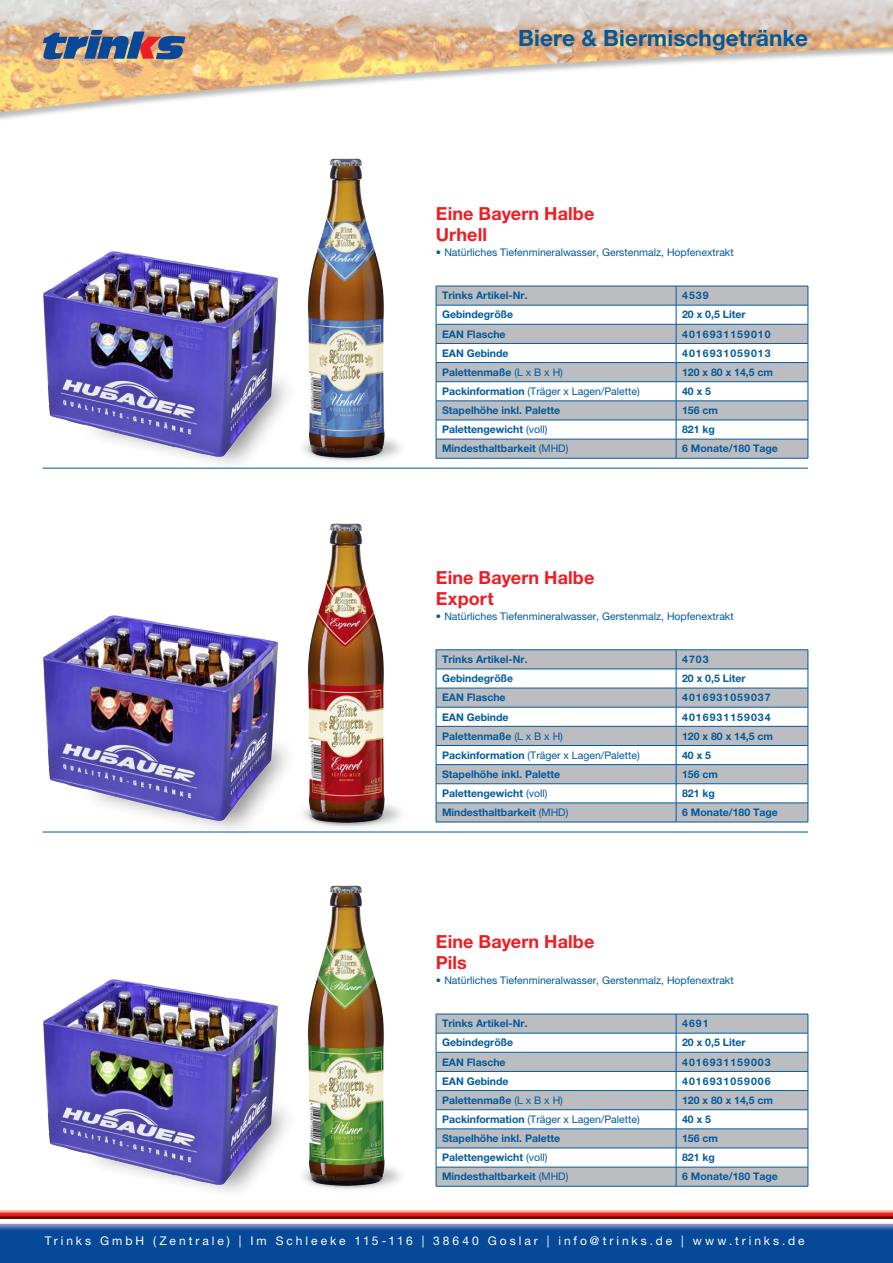
<style>
.page{position:relative;width:893px;height:1263px;background:#fff}
.page>*{position:absolute;margin:0;border:0;box-sizing:border-box;transform-origin:0 0}
.t1{font:700 22.5px "Helvetica Neue LT Pro";letter-spacing:.005em;color:#015a9e}
.t2{font:700 18px/21px "Helvetica Neue LT Pro";letter-spacing:.005em;color:#ee1d23}
.t3{font:12px "Helvetica Neue LT Pro";letter-spacing:.245em;color:#fff}
.t4{font:700 10.5px "Helvetica Neue LT Pro";color:#015a9e}
.t5{font:10.5px "Helvetica Neue LT Pro";color:#015a9e}
.t6{font:700 10.5px "Helvetica Neue LT Pro";letter-spacing:.1em;color:#015a9e}
.s1{font-weight:400}
.s2{font-weight:700}
</style>
<div class="page">
<div style="left:77px;top:734px;width:222px;height:104px;background:#231f20;opacity:.5"></div>
<div style="left:77px;top:369px;width:222px;height:103px;background:#231f20;opacity:.5"></div>
<img style="left:297px;top:777px;width:115px;height:60px">
<img style="left:297px;top:412px;width:115px;height:60px">
<img style="left:0;top:1210px;width:893px;height:53px">
<hr style="left:43px;top:468px;width:765px;height:1px;background:#015a9e">
<hr style="left:43px;top:832px;width:765px;height:1px;background:#015a9e">
<svg style="left:436px;top:286px;width:373px;height:172px"></svg>
<hr style="left:436px;top:458px;width:240px;height:1px;background:#015a9e">
<hr style="left:676px;top:458px;width:132px;height:1px;background:#015a9e">
<hr style="left:436px;top:649px;width:240px;height:1px;background:#015a9e">
<hr style="left:676px;top:649px;width:132px;height:1px;background:#015a9e">
<svg style="left:436px;top:650px;width:373px;height:172px"></svg>
<hr style="left:436px;top:822px;width:240px;height:1px;background:#015a9e">
<hr style="left:676px;top:822px;width:132px;height:1px;background:#015a9e">
<svg style="left:436px;top:1014px;width:373px;height:172px"></svg>
<hr style="left:436px;top:1186px;width:240px;height:1px;background:#015a9e">
<hr style="left:676px;top:1186px;width:132px;height:1px;background:#015a9e">
<img style="left:0;top:0;width:893px;height:113px">
<svg style="left:43px;top:30px;width:142px;height:29px;background:#676f8b"></svg>
<img style="left:305px;top:158px;width:83px;height:300px">
<img style="left:305px;top:523px;width:83px;height:300px">
<img style="left:305px;top:885px;width:83px;height:301px">
<img style="left:43px;top:251px;width:238px;height:207px">
<img style="left:43px;top:615px;width:238px;height:207px">
<img style="left:43px;top:979px;width:238px;height:207px">
<h1 class="t1" style="left:518px;top:24px;width:291px">Biere &amp; Biermischgetränke</h1>
<h2 class="t2" style="left:436px;top:203px;width:160px">Eine Bayern Halbe<br>Urhell</h2>
<p class="t5" style="left:436px;top:246px;width:299px">• Natürliches Tiefenmineralwasser, Gerstenmalz, Hopfenextrakt</p>
<p class="t4" style="left:442px;top:289px;width:87px">Trinks Artikel-Nr.</p>
<p class="t4" style="left:682px;top:289px;width:28px">4539</p>
<p class="t4" style="left:442px;top:308px;width:73px">Gebindegröße</p>
<p class="t4" style="left:682px;top:308px;width:65px">20 x 0,5 Liter</p>
<p class="t4" style="left:442px;top:327px;width:65px">EAN Flasche</p>
<p class="t6" style="left:682px;top:327px;width:90px">4016931159010</p>
<p class="t4" style="left:442px;top:346px;width:68px">EAN Gebinde</p>
<p class="t6" style="left:682px;top:346px;width:90px">4016931059013</p>
<p class="t4" style="left:442px;top:366px;width:122px">Palettenmaße <span class="s1">(L x B x H)</span></p>
<p class="t4" style="left:682px;top:366px;width:93px">120 x 80 x 14,5 cm</p>
<p class="t5" style="left:442px;top:385px;width:199px"><span class="s2">Packinformation</span> (Träger x Lagen/Palette)</p>
<p class="t4" style="left:682px;top:385px;width:30px">40 x 5</p>
<p class="t4" style="left:442px;top:404px;width:120px">Stapelhöhe inkl. Palette</p>
<p class="t4" style="left:682px;top:404px;width:37px">156 cm</p>
<p class="t4" style="left:442px;top:423px;width:107px">Palettengewicht <span class="s1">(voll)</span></p>
<p class="t4" style="left:682px;top:423px;width:34px">821 kg</p>
<p class="t4" style="left:442px;top:442px;width:128px">Mindesthaltbarkeit <span class="s1">(MHD)</span></p>
<p class="t4" style="left:682px;top:442px;width:97px">6 Monate/180 Tage</p>
<h2 class="t2" style="left:436px;top:566px;width:160px">Eine Bayern Halbe<br>Export</h2>
<p class="t5" style="left:436px;top:610px;width:299px">• Natürliches Tiefenmineralwasser, Gerstenmalz, Hopfenextrakt</p>
<p class="t4" style="left:442px;top:653px;width:87px">Trinks Artikel-Nr.</p>
<p class="t4" style="left:682px;top:653px;width:28px">4703</p>
<p class="t4" style="left:442px;top:672px;width:73px">Gebindegröße</p>
<p class="t4" style="left:682px;top:672px;width:65px">20 x 0,5 Liter</p>
<p class="t4" style="left:442px;top:691px;width:65px">EAN Flasche</p>
<p class="t6" style="left:682px;top:691px;width:90px">4016931059037</p>
<p class="t4" style="left:442px;top:710px;width:68px">EAN Gebinde</p>
<p class="t6" style="left:682px;top:710px;width:90px">4016931159034</p>
<p class="t4" style="left:442px;top:729px;width:122px">Palettenmaße <span class="s1">(L x B x H)</span></p>
<p class="t4" style="left:682px;top:729px;width:93px">120 x 80 x 14,5 cm</p>
<p class="t5" style="left:442px;top:749px;width:199px"><span class="s2">Packinformation</span> (Träger x Lagen/Palette)</p>
<p class="t4" style="left:682px;top:748px;width:30px">40 x 5</p>
<p class="t4" style="left:442px;top:768px;width:120px">Stapelhöhe inkl. Palette</p>
<p class="t4" style="left:682px;top:768px;width:37px">156 cm</p>
<p class="t4" style="left:442px;top:787px;width:107px">Palettengewicht <span class="s1">(voll)</span></p>
<p class="t4" style="left:682px;top:787px;width:34px">821 kg</p>
<p class="t4" style="left:442px;top:806px;width:128px">Mindesthaltbarkeit <span class="s1">(MHD)</span></p>
<p class="t4" style="left:682px;top:806px;width:97px">6 Monate/180 Tage</p>
<h2 class="t2" style="left:436px;top:931px;width:160px">Eine Bayern Halbe<br>Pils</h2>
<p class="t5" style="left:436px;top:974px;width:299px">• Natürliches Tiefenmineralwasser, Gerstenmalz, Hopfenextrakt</p>
<p class="t4" style="left:442px;top:1017px;width:87px">Trinks Artikel-Nr.</p>
<p class="t4" style="left:682px;top:1017px;width:28px">4691</p>
<p class="t4" style="left:442px;top:1036px;width:73px">Gebindegröße</p>
<p class="t4" style="left:682px;top:1036px;width:65px">20 x 0,5 Liter</p>
<p class="t4" style="left:442px;top:1055px;width:65px">EAN Flasche</p>
<p class="t6" style="left:682px;top:1055px;width:90px">4016931159003</p>
<p class="t4" style="left:442px;top:1074px;width:68px">EAN Gebinde</p>
<p class="t6" style="left:682px;top:1074px;width:90px">4016931059006</p>
<p class="t4" style="left:442px;top:1094px;width:122px">Palettenmaße <span class="s1">(L x B x H)</span></p>
<p class="t4" style="left:682px;top:1094px;width:93px">120 x 80 x 14,5 cm</p>
<p class="t5" style="left:442px;top:1113px;width:199px"><span class="s2">Packinformation</span> (Träger x Lagen/Palette)</p>
<p class="t4" style="left:682px;top:1113px;width:30px">40 x 5</p>
<p class="t4" style="left:442px;top:1132px;width:120px">Stapelhöhe inkl. Palette</p>
<p class="t4" style="left:682px;top:1132px;width:37px">156 cm</p>
<p class="t4" style="left:442px;top:1151px;width:107px">Palettengewicht <span class="s1">(voll)</span></p>
<p class="t4" style="left:682px;top:1151px;width:34px">821 kg</p>
<p class="t4" style="left:442px;top:1170px;width:128px">Mindesthaltbarkeit <span class="s1">(MHD)</span></p>
<p class="t4" style="left:682px;top:1170px;width:97px">6 Monate/180 Tage</p>
<p class="t3" style="left:45px;top:1233px;width:761px">Trinks GmbH (Zentrale) | Im Schleeke 115-116 | 38640 Goslar | info@trinks.de | www.trinks.de</p>
</div>
